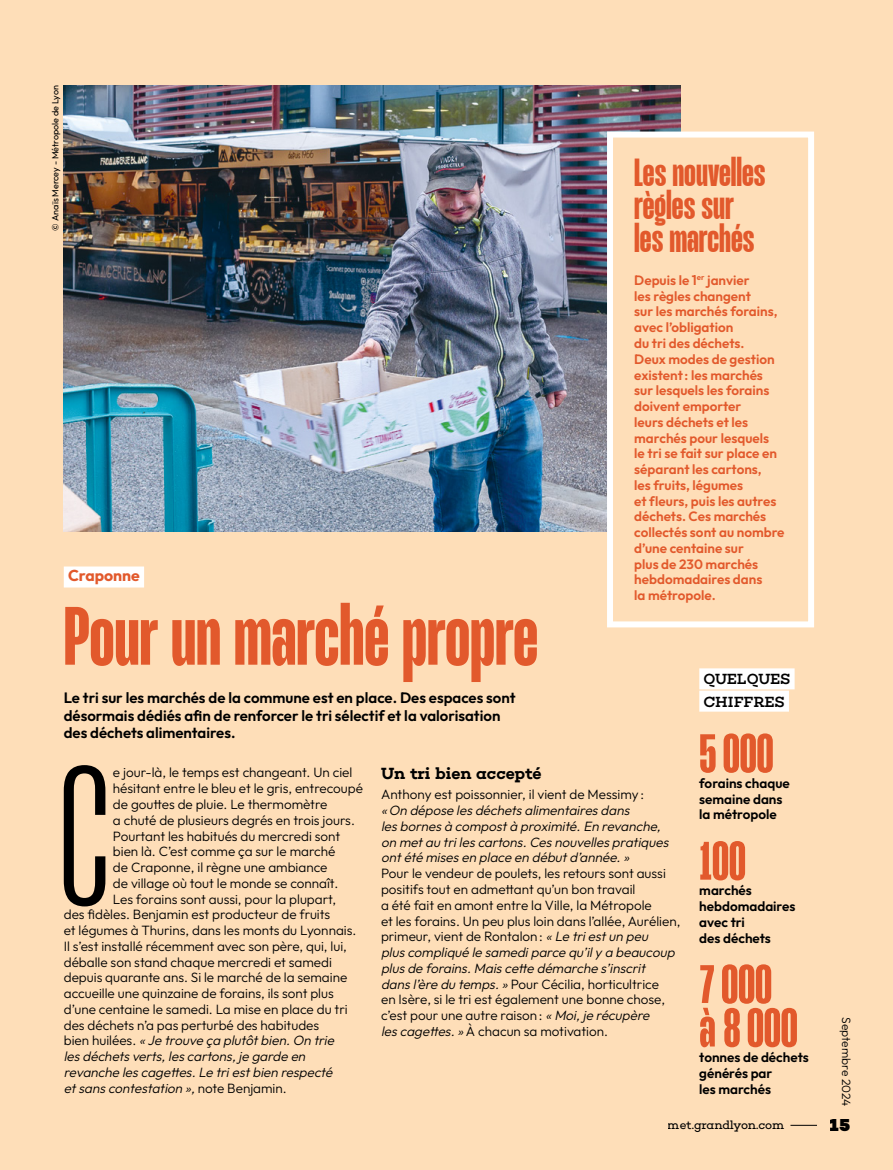
<style>
.page{position:relative;width:893px;height:1170px;background:#fff}
.page>*{position:absolute;margin:0;border:0;box-sizing:border-box;transform-origin:0 0}
.meT_COURANT-LETTRINE-9{font:300 193.5px "Mango Grotesque";color:#000}
.meT_PDCV_titre-mango-ppl_H3{font:700 82.5px "Mango Grotesque";color:#e2592c}
.t1{font:700 54px "Mango Grotesque";letter-spacing:-.005em;color:#e2592c}
.Titre_encadré{font:700 39px/33px "Mango Grotesque";color:#e2592c}
.t2{font:900 18px "Choplin";color:#000}
.t3{font:600 16.5px "Choplin";letter-spacing:-.005em;color:#000}
.meT_PDCV_surtitre-localite{font:700 15.75px "Outfit";color:#e2592c}
.meT_CHAPEAU{font:600 15px/17.2px "Outfit";color:#000}
.t4{font:500 15px "Choplin";letter-spacing:-.01em;color:#000}
.meT_COURANT-LETTRINE-9-2{font:300 13.5px "Outfit";color:#000}
.meT_COURANT{font:300 13.5px/15.8px "Outfit";color:#000}
.Texte-Courant-outfit{font:600 13.5px/15.8px "Outfit";color:#e2592c}
.meT_COURANT-2{font:italic 300 13.5px/15.8px "Outfit";color:#000}
.meT_COURANT-LETTRINE-9-3{font:italic 300 13.5px "Outfit";color:#000}
.meT_PDCV_chiffre-cle-texte{font:600 13.5px/15.8px "Outfit";color:#000}
.t5{font:12px "Choplin";letter-spacing:-.02em;color:#000}
.t6{font:300 12px "Outfit";color:#000}
.t7{font:9px "Outfit";color:#000}
.s1{font-style:normal}
.s2{font-style:italic}
</style>
<div class="page">
<div style="left:0;top:0;width:893px;height:1169px;background:#fedeb8"></div>
<div style="left:64px;top:566px;width:80px;height:21px;background:#fff"></div>
<img style="left:64px;top:85px;width:616px;height:446px">
<div style="left:699px;top:668px;width:96px;height:21px;background:#fff"></div>
<div style="left:699px;top:690px;width:90px;height:21px;background:#fff"></div>
<div style="left:610px;top:134px;width:201px;height:490px;background:#fedeb8"></div>
<div style="left:607px;top:131px;width:207px;height:496px;border:6px solid #fff"></div>
<svg style="left:790px;top:1124px;width:27px;height:1px"></svg>
<p class="t7" style="left:50px;top:231px;width:147px;rotate:-90deg">© Anaïs Mercey - Métropole de Lyon</p>
<h5 class="Titre_encadré" style="left:634px;top:158px;width:133px">Les nouvelles règles sur les marchés</h5>
<p class="Texte-Courant-outfit" style="left:634px;top:273px;width:152px">Depuis le 1<sup>er</sup> janvier<br>les règles changent<br>sur les marchés forains, avec l’obligation<br>du tri des déchets.<br>Deux modes de gestion existent: les marchés sur lesquels les forains doivent emporter<br>leurs déchets et les marchés pour lesquels<br>le tri se fait sur place en séparant les cartons,<br>les fruits, légumes<br>et fleurs, puis les autres déchets. Ces marchés collectés sont au nombre d’une centaine sur<br>plus de 230 marchés hebdomadaires dans<br>la métropole.</p>
<h2 class="meT_PDCV_surtitre-localite" style="left:68px;top:565px;width:73px">Craponne</h2>
<h3 class="meT_PDCV_titre-mango-ppl_H3" style="left:64px;top:598px;width:476px">Pour un marché propre</h3>
<p class="meT_CHAPEAU" style="left:64px;top:690px;width:453px">Le tri sur les marchés de la commune est en place. Des espaces sont désormais dédiés afin de renforcer le tri sélectif et la valorisation des déchets alimentaires.</p>
<p class="meT_COURANT-LETTRINE-9" style="left:58px;top:748px;width:55px">C</p>
<p class="meT_COURANT-LETTRINE-9-2" style="left:113px;top:764px;width:241px">e jour-là, le temps est changeant. Un ciel</p>
<h5 class="t4" style="left:703px;top:670px;width:88px">QUELQUES</h5>
<h5 class="t4" style="left:703px;top:692px;width:83px">CHIFFRES</h5>
<p class="t1" style="left:699px;top:728px;width:76px">5000</p>
<p class="meT_PDCV_chiffre-cle-texte" style="left:699px;top:775px;width:92px">forains chaque semaine dans la métropole</p>
<p class="t1" style="left:699px;top:836px;width:48px">100</p>
<p class="meT_PDCV_chiffre-cle-texte" style="left:699px;top:883px;width:98px">marchés hebdomadaires avec tri<br>des déchets</p>
<p class="t1" style="left:699px;top:959px;width:74px">7000</p>
<p class="t1" style="left:699px;top:1003px;width:100px">à 8000</p>
<p class="meT_PDCV_chiffre-cle-texte" style="left:699px;top:1050px;width:111px">tonnes de déchets générés par<br>les marchés</p>
<h4 class="t3" style="left:381px;top:764px;width:162px">Un tri bien accepté</h4>
<p class="meT_COURANT-2" style="left:381px;top:787px;width:292px"><span class="s1">Anthony est poissonnier, il vient de Messimy: </span>«On dépose lesdéchetsalimentairesdans lesbornesà compostà proximité.En revanche, on metau trilescartons.Cesnouvellespratiques ontété misesen place en débutd’année.»</p>
<p class="meT_COURANT" style="left:381px;top:865px;width:301px">Pour le vendeur de poulets, les retours sont aussi positifs tout en admettant qu’un bon travail<br>a été fait en amont entre la Ville, la Métropole<br>et les forains. Un peu plus loin dans l’allée, Aurélien, primeur, vient de Rontalon: <span class="s2">«Le triestun peu pluscompliqué le samediparce qu’ily a beaucoup plusde forains.Maiscette démarche s’inscrit dansl’ère du temps.»</span>Pour Cécilia, horticultrice<br>en Isère, si le tri est également une bonne chose, c’est pour une autre raison: <span class="s2">«Moi,je récupère lescagettes.»</span>À chacun sa motivation.</p>
<p class="meT_COURANT-LETTRINE-9-2" style="left:113px;top:780px;width:252px">hésitant entre le bleu et le gris, entrecoupé</p>
<p class="meT_COURANT-LETTRINE-9-2" style="left:113px;top:795px;width:216px">de gouttes de pluie. Le thermomètre</p>
<p class="meT_COURANT-LETTRINE-9-2" style="left:113px;top:811px;width:243px">a chuté de plusieurs degrés en trois jours.</p>
<p class="meT_COURANT-LETTRINE-9-2" style="left:113px;top:827px;width:229px">Pourtant les habitués du mercredi sont</p>
<p class="meT_COURANT-LETTRINE-9-2" style="left:113px;top:843px;width:224px">bien là. C’est comme ça sur le marché</p>
<p class="meT_COURANT-LETTRINE-9-2" style="left:113px;top:858px;width:216px">de Craponne, il règne une ambiance</p>
<p class="meT_COURANT-LETTRINE-9-2" style="left:113px;top:874px;width:227px">de village où tout le monde se connaît.</p>
<p class="meT_COURANT-LETTRINE-9-2" style="left:113px;top:890px;width:225px">Les forains sont aussi, pour la plupart,</p>
<p class="meT_COURANT-LETTRINE-9-2" style="left:64px;top:906px;width:268px">des fidèles. Benjamin est producteur de fruits</p>
<p class="meT_COURANT-LETTRINE-9-2" style="left:64px;top:921px;width:294px">et légumes à Thurins, dans les monts du Lyonnais.</p>
<p class="meT_COURANT-LETTRINE-9-2" style="left:64px;top:937px;width:285px">Il s’est installé récemment avec son père, qui, lui,</p>
<p class="meT_COURANT-LETTRINE-9-2" style="left:64px;top:953px;width:270px">déballe son stand chaque mercredi et samedi</p>
<p class="meT_COURANT-LETTRINE-9-2" style="left:64px;top:969px;width:285px">depuis quarante ans. Si le marché de la semaine</p>
<p class="meT_COURANT-LETTRINE-9-2" style="left:64px;top:984px;width:272px">accueille une quinzaine de forains, ils sont plus</p>
<p class="meT_COURANT-LETTRINE-9-2" style="left:64px;top:1000px;width:285px">d’une centaine le samedi. La mise en place du tri</p>
<p class="meT_COURANT-LETTRINE-9-2" style="left:64px;top:1016px;width:257px">des déchets n’a pas perturbé des habitudes</p>
<p class="meT_COURANT-LETTRINE-9-3" style="left:64px;top:1032px;width:275px"><span class="s1">b i e n h u i l é e s .</span> «Je trouve ça plutôtbien.On trie</p>
<p class="meT_COURANT-LETTRINE-9-3" style="left:64px;top:1047px;width:246px">lesdéchetsverts,lescartons,je garde en</p>
<p class="meT_COURANT-LETTRINE-9-3" style="left:64px;top:1063px;width:274px">revanche lescagettes.Le triestbien respecté</p>
<p class="meT_COURANT-LETTRINE-9-3" style="left:64px;top:1079px;width:224px">etsanscontestation »,<span class="s1">n o t e B e nj a m i n .</span></p>
<p class="t5" style="left:668px;top:1118px;width:118px">met.grandlyon.com</p>
<p class="t6" style="left:854px;top:1017px;width:91px;rotate:90deg">Septembre 2024</p>
<h3 class="t2" style="left:830px;top:1114px;width:22px">15</h3>
</div>
